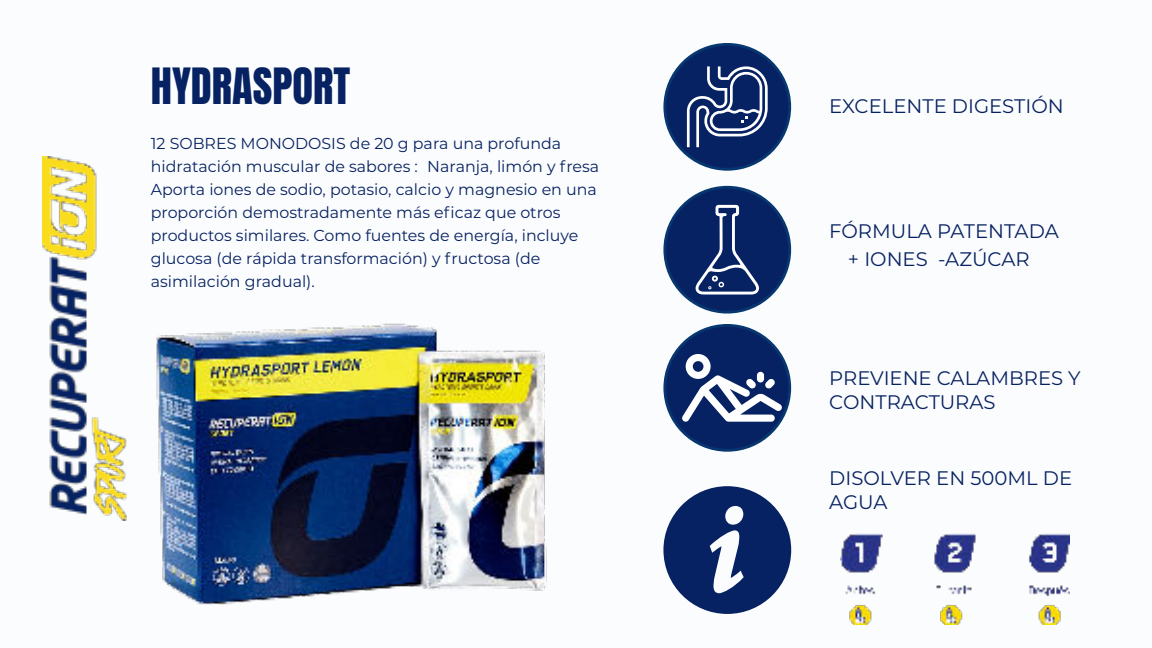
<style>
.page{position:relative;width:1152px;height:648px;background:#fbfcfd}
.page>*{position:absolute;margin:0;border:0;box-sizing:border-box;transform-origin:0 0}
.t1{font:42.4px "Anton";color:#072262}
.t2{font:19.6px/23.6px "Montserrat";color:#072262}
.t3{font:16px/22.8px "Montserrat";color:#072262}
</style>
<div class="page">
<svg style="left:663px;top:486px;width:128px;height:128px"></svg>
<div style="left:665px;top:44px;width:125px;height:125px;background:#072262;border-radius:50%"></div>
<div style="left:663px;top:43px;width:128px;height:128px;border:3px solid #073770;border-radius:50%"></div>
<div style="left:665px;top:187px;width:125px;height:125px;background:#072262;border-radius:50%"></div>
<div style="left:663px;top:186px;width:128px;height:128px;border:3px solid #073770;border-radius:50%"></div>
<div style="left:665px;top:325px;width:125px;height:125px;background:#072262;border-radius:50%"></div>
<div style="left:663px;top:324px;width:128px;height:128px;border:3px solid #073770;border-radius:50%"></div>
<img style="left:42px;top:156px;width:53px;height:352px">
<img style="left:51px;top:171px;width:496px;height:434px">
<img style="left:841px;top:533px;width:229px;height:91px">
<svg style="left:696px;top:205px;width:63px;height:90px"></svg>
<svg style="left:687px;top:66px;width:81px;height:81px"></svg>
<svg style="left:682px;top:354px;width:100px;height:68px"></svg>
<h1 class="t1" style="left:151px;top:64px;width:201px">HYDRASPORT</h1>
<p class="t3" style="left:151px;top:132px;width:450px">12 SOBRES MONODOSIS de 20 g para una profunda hidratación muscular de sabores : Naranja, limón y fresa Aporta iones de sodio, potasio, calcio y magnesio en una proporción demostradamente más eficaz que otros productos similares. Como fuentes de energía, incluye glucosa (de rápida transformación) y fructosa (de asimilación gradual).</p>
<p class="t2" style="left:829px;top:93px;width:236px">EXCELENTE DIGESTIÓN</p>
<p class="t2" style="left:829px;top:217px;width:231px;line-height:28px;text-align:center">FÓRMULA PATENTADA + IONES -AZÚCAR</p>
<p class="t2" style="left:829px;top:366px;width:253px">PREVIENE CALAMBRES Y<br>CONTRACTURAS</p>
<p class="t2" style="left:829px;top:466px;width:244px">DISOLVER EN 500ML DE<br>AGUA</p>
</div>
